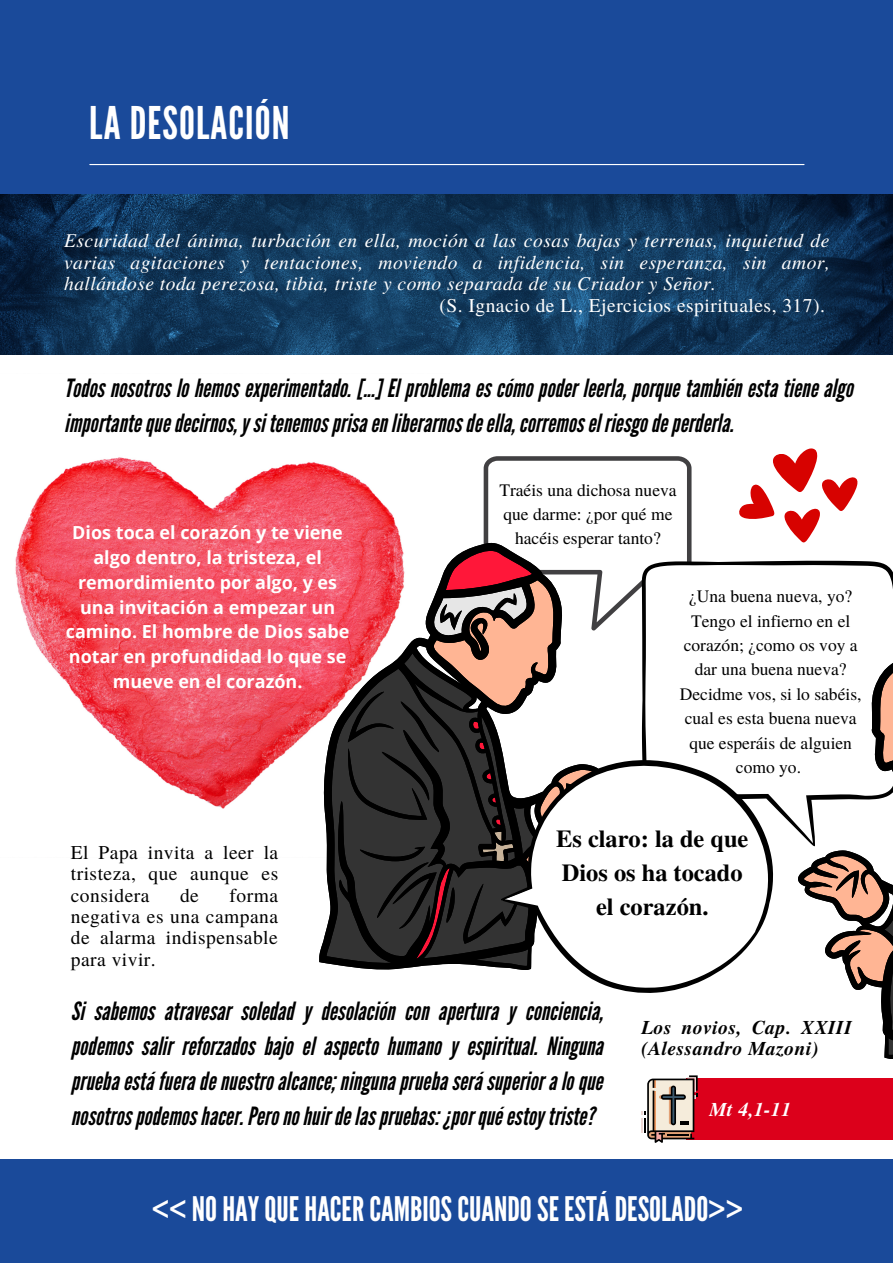
<style>
.page{position:relative;width:893px;height:1264px;background:#fff}
.page>*{position:absolute;margin:0;border:0;box-sizing:border-box;transform-origin:0 0}
.t1{font:45px "League Gothic";letter-spacing:.025em;color:#fff}
.t2{font:33.75px "League Gothic";color:#fff}
.t3{font:italic 25.05px/34.8px "League Gothic";color:#000}
.t4{font:700 24.3px/33.8px "Te X Gyre Termes";color:#000;text-align:center}
.t5{font:italic 19.5px/21.3px "Te X Gyre Termes";letter-spacing:.025em;color:#fff;text-align:justify}
.t6{font:19.5px/21.3px "Te X Gyre Termes";letter-spacing:.025em;color:#000;text-align:justify}
.t7{font:19.5px "Te X Gyre Termes";letter-spacing:.025em;color:#fff}
.t8{font:italic 700 19.5px/21.3px "Te X Gyre Termes";letter-spacing:.025em;color:#000}
.t9{font:italic 700 19.5px "Te X Gyre Termes";color:#fff}
.t10{font:700 18px/24.8px "Open Sans";color:#fff;text-align:center}
.t11{font:17.55px/24.3px "Te X Gyre Termes";color:#000;text-align:center}
</style>
<div class="page">
<div style="left:0;top:0;width:892px;height:194px;background:#1a4a9a"></div>
<hr style="left:90px;top:164px;width:714px;height:1px;background:#fff">
<div style="left:0;top:1158px;width:892px;height:104px;background:#1a4a9a"></div>
<img style="left:0;top:195px;width:892px;height:159px">
<svg style="left:691px;top:560px;width:201px;height:261px"></svg>
<svg style="left:788px;top:625px;width:104px;height:434px"></svg>
<svg style="left:802px;top:854px;width:90px;height:203px"></svg>
<img style="left:15px;top:457px;width:333px;height:352px">
<svg style="left:319px;top:541px;width:182px;height:429px"></svg>
<svg style="left:348px;top:456px;width:343px;height:509px"></svg>
<svg style="left:501px;top:736px;width:280px;height:85px"></svg>
<svg style="left:501px;top:759px;width:272px;height:234px"></svg>
<div style="left:686px;top:1078px;width:206px;height:61px;background:#dc001b"></div>
<svg style="left:641px;top:1075px;width:56px;height:67px"></svg>
<svg style="left:739px;top:448px;width:118px;height:94px"></svg>
<h1 class="t1" style="left:89px;top:97px;width:202px">LA DESOLACIÓN</h1>
<p class="t5" style="left:64px;top:229px;width:767px">Escuridad del ánima, turbación en ella, moción a las cosas bajas y terrenas, inquietud de varias agitaciones y tentaciones, moviendo a infidencia, sin esperanza, sin amor, hallándose toda perezosa, tibia, triste y como separada de su Criador y Señor.</p>
<p class="t7" style="left:439px;top:291px;width:387px">(S. Ignacio de L., Ejercicios espirituales, 317).</p>
<p class="t3" style="left:64px;top:371px;width:790px">Todos nosotros lo hemos experimentado. [...] El problema es cómo poder leerla, porque también esta tiene algo importantequedecirnos,ysi tenemosprisaenliberarnosdeella,corremosel riesgodeperderla.</p>
<p class="t10" style="left:66px;top:520px;width:285px">Dios toca el corazón y te viene algo dentro, la tristeza, el remordimiento por algo, y es una invitación a empezar un camino. El hombre de Dios sabe notar en profundidad lo que se mueve en el corazón.</p>
<p class="t11" style="left:499px;top:476px;width:179px">Traéis una dichosa nueva que darme: ¿por qué me hacéis esperar tanto?</p>
<p class="t11" style="left:679px;top:583px;width:183px">¿Una buena nueva, yo?<br>Tengo el infierno en el corazón; ¿como os voy a dar una buena nueva?<br>Decidme vos, si lo sabéis, cual es esta buena nueva que esperáis de alguien como yo.</p>
<p class="t4" style="left:556px;top:820px;width:194px">Es claro: la de que<br>Dios os ha tocado el corazón.</p>
<p class="t6" style="left:71px;top:840px;width:209px">El Papa invita a leer la tristeza, que aunque es considera</p>
<p class="t6" style="left:71px;top:883px;width:209px;text-indent:159px">forma negativa es una campana de alarma indispensable para vivir.</p>
<p class="t3" style="left:71px;top:994px;width:533px;text-align:justify">Si sabemos atravesar soledad y desolación con apertura y conciencia, podemos salir reforzados bajo el aspecto humano y espiritual. Ninguna prueba está fuera de nuestro alcance; ninguna prueba será superior a lo que nosotrospodemoshacer.Peronohuirdelaspruebas:¿porquéestoytriste?</p>
<p class="t6" style="left:180px;top:883px;width:20px">de</p>
<p class="t8" style="left:641px;top:1015px;width:212px">Los novios, Cap. XXIII (Alessandro Mazoni)</p>
<p class="t9" style="left:709px;top:1095px;width:83px">Mt 4,1-11</p>
<h2 class="t2" style="left:152px;top:1189px;width:593px">&lt;&lt; NOHAYQUEHACERCAMBIOSCUANDOSE ESTÁDESOLADO&gt;&gt;</h2>
</div>
